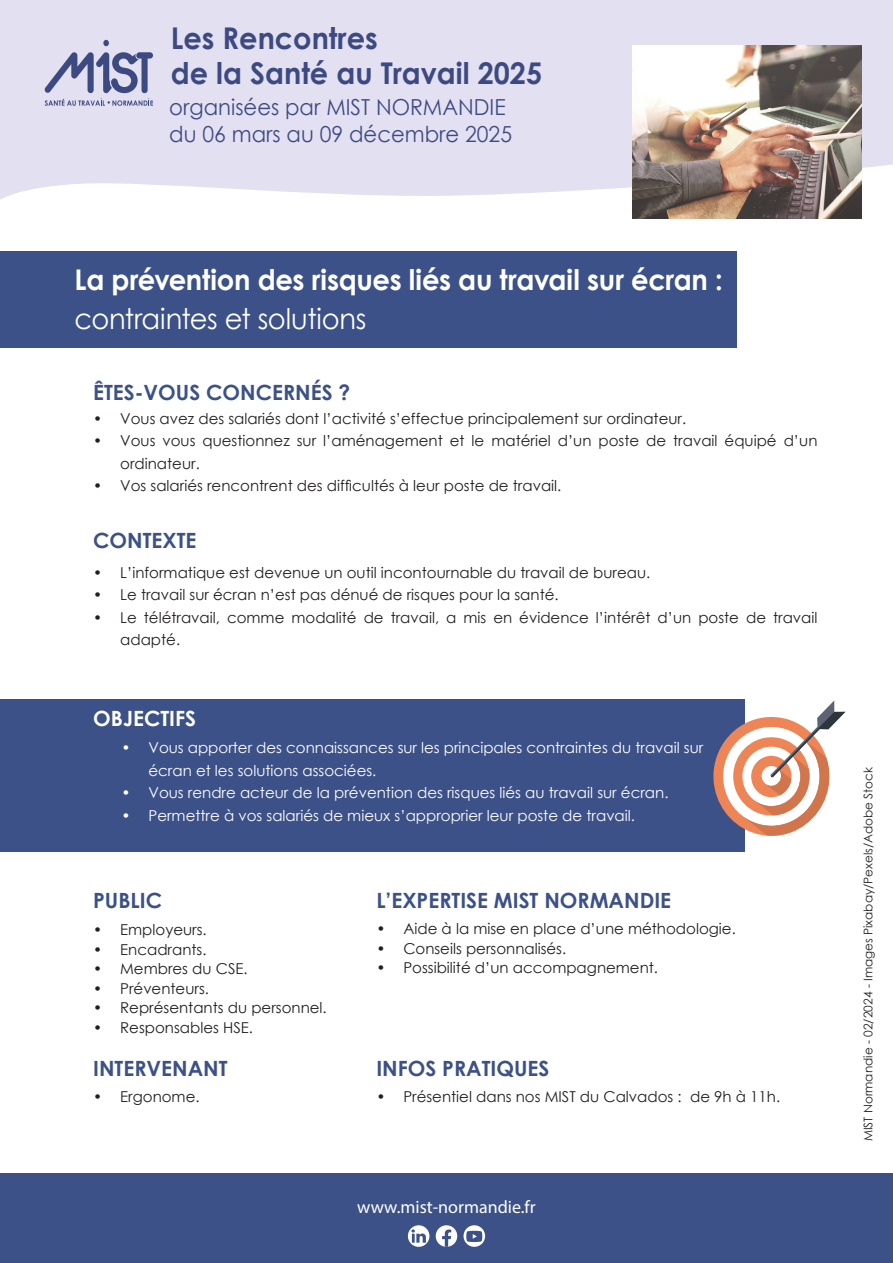
<style>
.page{position:relative;width:893px;height:1263px;background:#fff}
.page>*{position:absolute;margin:0;border:0;box-sizing:border-box;transform-origin:0 0}
.t1{font:700 30px/36px "Century Gothic";color:#3d4a82;scale:.96 1}
.t2{font:700 28.5px/39px "Century Gothic";letter-spacing:-.01em;color:#fff;scale:.96 1}
.t3{font:22.05px/26.5px "Century Gothic";color:#3d4a82;scale:.96 1}
.t4{font:700 21px "Century Gothic";color:#3c5187}
.t5{font:700 21px "Century Gothic";color:#fff}
.t6{font:18px "Myriad Pro";color:#fff}
.t7{font:15px/22.5px "Century Gothic";color:#231f20}
.t8{font:15px/22.5px "Century Gothic";color:#fff}
.t9{font:12px "Century Gothic";color:#231f20}
.s1{font-weight:400}
</style>
<div class="page">
<div style="left:0;top:1174px;width:893px;height:89px;background:#3c5187"></div>
<div style="left:408px;top:1225px;width:21px;height:22px;background:#fff;border-radius:50%"></div>
<svg style="left:411px;top:1229px;width:15px;height:14px"></svg>
<div style="left:436px;top:1225px;width:21px;height:22px;background:#fff;border-radius:50%"></div>
<svg style="left:442px;top:1229px;width:9px;height:18px"></svg>
<svg style="left:463px;top:1225px;width:22px;height:22px"></svg>
<svg style="left:466px;top:1231px;width:16px;height:11px"></svg>
<div style="left:0;top:699px;width:744px;height:153px;background:#3c5187"></div>
<div style="left:0;top:251px;width:737px;height:97px;background:#3c5187"></div>
<svg style="left:713px;top:700px;width:132px;height:137px"></svg>
<div style="left:0;top:0;width:893px;height:200px;background:#e3e0f2"></div>
<svg style="left:103px;top:40px;width:6px;height:6px"></svg>
<svg style="left:44px;top:52px;width:109px;height:54px;background:#a5a8c8"></svg>
<img style="left:633px;top:45px;width:228px;height:173px">
<h1 class="t1" style="left:171px;top:18px;width:388px">Les Rencontres<br>de la Santé au Travail 2025</h1>
<h3 class="t3" style="left:169px;top:94px;width:359px">organisées par MIST NORMANDIE du 06 mars au 09 décembre 2025</h3>
<p class="t2" style="left:75px;top:259px;width:677px">La prévention des risques liés au travail sur écran : <span class="s1">contraintes et solutions</span></p>
<p class="t4" style="left:93px;top:376px;width:259px">ÊTES-VOUS CONCERNÉS ?</p>
<p class="t7" style="left:93px;top:407px;width:595px">• Vous avez des salariés dont l’activité s’effectue principalement sur ordinateur.</p>
<p class="t7" style="left:120px;top:429px;width:699px;text-indent:-27px">• Vous vous questionnez sur l’aménagement et le matériel d’un poste de travail équipé d’un ordinateur.</p>
<p class="t7" style="left:93px;top:474px;width:470px">• Vos salariés rencontrent des difficultés à leur poste de travail.</p>
<p class="t4" style="left:93px;top:525px;width:105px">CONTEXTE</p>
<p class="t7" style="left:93px;top:561px;width:559px">• L’informatique est devenue un outil incontournable du travail de bureau.</p>
<p class="t7" style="left:93px;top:583px;width:467px">• Le travail sur écran n’est pas dénué de risques pour la santé.</p>
<p class="t7" style="left:120px;top:606px;width:699px;text-indent:-27px">• Le télétravail, comme modalité de travail, a mis en évidence l’intérêt d’un poste de travail adapté.</p>
<p class="t5" style="left:93px;top:702px;width:104px">OBJECTIFS</p>
<p class="t8" style="left:148px;top:736px;width:556px;text-indent:-27px">• Vous apporter des connaissances sur les principales contraintes du travail sur écran et les solutions associées.</p>
<p class="t8" style="left:121px;top:781px;width:548px">• Vous rendre acteur de la prévention des risques liés au travail sur écran.</p>
<p class="t8" style="left:121px;top:804px;width:515px">• Permettre à vos salariés de mieux s’approprier leur poste de travail.</p>
<p class="t4" style="left:93px;top:884px;width:70px">PUBLIC</p>
<p class="t4" style="left:376px;top:884px;width:296px">L’EXPERTISE MIST NORMANDIE</p>
<p class="t7" style="left:93px;top:918px;width:115px">• Employeurs.</p>
<p class="t7" style="left:93px;top:938px;width:115px">• Encadrants.</p>
<p class="t7" style="left:93px;top:957px;width:156px">• Membres du CSE.</p>
<p class="t7" style="left:93px;top:977px;width:117px">• Préventeurs.</p>
<p class="t7" style="left:93px;top:996px;width:235px">• Représentants du personnel.</p>
<p class="t7" style="left:93px;top:1016px;width:161px">• Responsables HSE.</p>
<p class="t7" style="left:376px;top:917px;width:361px">• Aide à la mise en place d’une méthodologie.</p>
<p class="t7" style="left:376px;top:937px;width:191px">• Conseils personnalisés.</p>
<p class="t7" style="left:376px;top:956px;width:283px">• Possibilité d’un accompagnement.</p>
<p class="t4" style="left:93px;top:1052px;width:136px">INTERVENANT</p>
<p class="t4" style="left:376px;top:1052px;width:175px">INFOS PRATIQUES</p>
<p class="t7" style="left:93px;top:1085px;width:108px">• Ergonome.</p>
<p class="t7" style="left:376px;top:1085px;width:405px">• Présentiel dans nos MIST du Calvados : de 9h à 11h.</p>
<p class="t6" style="left:357px;top:1196px;width:180px">www.mist-normandie.fr</p>
<p class="t9" style="left:860px;top:1141px;width:376px;rotate:-90deg">MIST Normandie - 02/2024 - Images Pixabay/Pexels/Adobe Stock</p>
</div>
